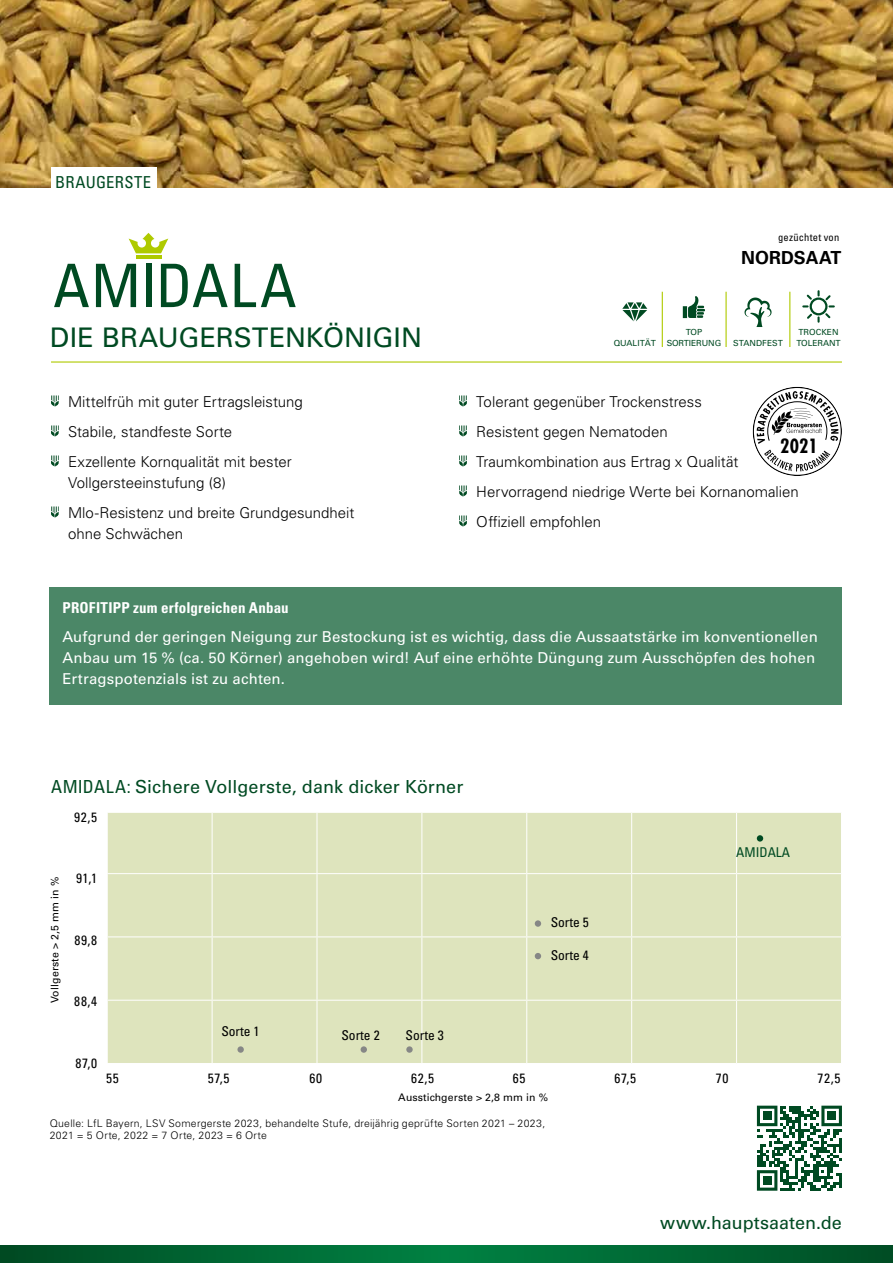
<style>
.page{position:relative;width:893px;height:1263px;background:#fff}
.page>*{position:absolute;margin:0;border:0;box-sizing:border-box;transform-origin:0 0}
.t1{font:condensed 60px "Univers LT Pro";letter-spacing:.005em;color:#004a22}
.t2{font:27px "Univers LT Pro 55 Roman";color:#004a22}
.t3{font:700 condensed 19.05px "Futura";color:#000}
.t4{font:18px "Univers LT Pro 55 Roman";letter-spacing:.005em;color:#004a22}
.t5{font:700 18px "Univers LT Pro 65";letter-spacing:.005em;color:#000}
.t6{font:condensed 16.5px "Univers LT Pro";letter-spacing:.02em;color:#004a22}
.t7{font:300 15px/30px "Univers LT Pro 45";color:#000}
.t8{font:15px/21px "Univers LT Pro 55 Roman";letter-spacing:.005em;color:#fff}
.t9{font:700 condensed 15px "Univers LT Pro";letter-spacing:.01em;color:#fff}
.t10{font:condensed 13.5px "Univers LT Pro";color:#000}
.t11{font:condensed 13.5px "Univers LT Pro";color:#004a22}
.t12{font:300 10.5px/12px "Univers LT Pro 45";letter-spacing:.025em;color:#000}
.t13{font:10.5px "Univers LT Pro 55 Roman";letter-spacing:.01em;color:#000}
.t14{font:condensed 10.5px "Univers LT Pro";letter-spacing:.02em;color:#000}
.t15{font:8.4px/10.5px "Univers LT Pro 55 Roman";color:#004a22}
.s1{font-family:"Univers LT Pro";font-stretch:condensed}
</style>
<div class="page">
<svg style="left:0;top:1246px;width:893px;height:17px;background:#063"></svg>
<hr style="left:662px;top:292px;width:1px;height:55px;background:#afca00">
<hr style="left:725px;top:292px;width:2px;height:55px;background:#afca00">
<hr style="left:789px;top:292px;width:1px;height:55px;background:#afca00">
<img style="left:0;top:0;width:893px;height:187px">
<hr style="left:51px;top:361px;width:791px;height:2px;background:#afca00">
<svg style="left:51px;top:395px;width:8px;height:11px"></svg>
<svg style="left:51px;top:425px;width:8px;height:11px"></svg>
<svg style="left:51px;top:455px;width:8px;height:11px"></svg>
<svg style="left:51px;top:506px;width:8px;height:11px"></svg>
<svg style="left:459px;top:395px;width:8px;height:11px"></svg>
<svg style="left:459px;top:425px;width:8px;height:11px"></svg>
<svg style="left:459px;top:455px;width:8px;height:11px"></svg>
<svg style="left:459px;top:485px;width:8px;height:11px"></svg>
<svg style="left:459px;top:515px;width:8px;height:11px"></svg>
<svg style="left:744px;top:298px;width:27px;height:29px"></svg>
<svg style="left:803px;top:291px;width:31px;height:31px"></svg>
<div style="left:51px;top:167px;width:105px;height:21px;background:#fff"></div>
<hr style="left:136px;top:255px;width:25px;height:3px;background:#afca00">
<svg style="left:129px;top:233px;width:39px;height:20px"></svg>
<svg style="left:622px;top:302px;width:25px;height:19px"></svg>
<svg style="left:683px;top:296px;width:22px;height:22px"></svg>
<svg style="left:753px;top:387px;width:89px;height:89px"></svg>
<svg style="left:764px;top:450px;width:66px;height:21px"></svg>
<svg style="left:757px;top:391px;width:81px;height:53px"></svg>
<div style="left:108px;top:813px;width:733px;height:250px;background:#dee4bd"></div>
<hr style="left:737px;top:936px;width:105px;height:1px;background:#fff">
<hr style="left:737px;top:1000px;width:105px;height:1px;background:#fff">
<hr style="left:737px;top:873px;width:105px;height:1px;background:#fff">
<hr style="left:107px;top:873px;width:105px;height:1px;background:#fff">
<hr style="left:212px;top:873px;width:105px;height:1px;background:#fff">
<hr style="left:317px;top:873px;width:105px;height:1px;background:#fff">
<hr style="left:422px;top:873px;width:105px;height:1px;background:#fff">
<hr style="left:527px;top:873px;width:105px;height:1px;background:#fff">
<hr style="left:632px;top:873px;width:105px;height:1px;background:#fff">
<hr style="left:107px;top:936px;width:105px;height:1px;background:#fff">
<hr style="left:212px;top:936px;width:105px;height:1px;background:#fff">
<hr style="left:317px;top:936px;width:105px;height:1px;background:#fff">
<hr style="left:422px;top:936px;width:105px;height:1px;background:#fff">
<hr style="left:527px;top:936px;width:105px;height:1px;background:#fff">
<hr style="left:632px;top:936px;width:105px;height:1px;background:#fff">
<hr style="left:107px;top:1000px;width:105px;height:1px;background:#fff">
<hr style="left:212px;top:1000px;width:105px;height:1px;background:#fff">
<hr style="left:317px;top:1000px;width:105px;height:1px;background:#fff">
<hr style="left:422px;top:1000px;width:105px;height:1px;background:#fff">
<hr style="left:527px;top:1000px;width:105px;height:1px;background:#fff">
<hr style="left:632px;top:1000px;width:105px;height:1px;background:#fff">
<hr style="left:212px;top:813px;width:1px;height:60px;background:#fff">
<hr style="left:316px;top:813px;width:1px;height:60px;background:#fff">
<hr style="left:421px;top:813px;width:1px;height:60px;background:#fff">
<hr style="left:526px;top:813px;width:1px;height:60px;background:#fff">
<hr style="left:631px;top:813px;width:1px;height:60px;background:#fff">
<hr style="left:736px;top:813px;width:1px;height:60px;background:#fff">
<hr style="left:212px;top:874px;width:1px;height:62px;background:#fff">
<hr style="left:316px;top:874px;width:1px;height:62px;background:#fff">
<hr style="left:421px;top:874px;width:1px;height:62px;background:#fff">
<hr style="left:526px;top:874px;width:1px;height:62px;background:#fff">
<hr style="left:631px;top:874px;width:1px;height:62px;background:#fff">
<hr style="left:736px;top:874px;width:1px;height:62px;background:#fff">
<hr style="left:212px;top:937px;width:1px;height:63px;background:#fff">
<hr style="left:316px;top:937px;width:1px;height:63px;background:#fff">
<hr style="left:421px;top:937px;width:1px;height:63px;background:#fff">
<hr style="left:526px;top:937px;width:1px;height:63px;background:#fff">
<hr style="left:631px;top:937px;width:1px;height:63px;background:#fff">
<hr style="left:736px;top:937px;width:1px;height:63px;background:#fff">
<hr style="left:212px;top:1001px;width:1px;height:62px;background:#fff">
<hr style="left:316px;top:1001px;width:1px;height:62px;background:#fff">
<hr style="left:421px;top:1001px;width:1px;height:62px;background:#fff">
<hr style="left:526px;top:1001px;width:1px;height:62px;background:#fff">
<hr style="left:631px;top:1001px;width:1px;height:62px;background:#fff">
<hr style="left:736px;top:1001px;width:1px;height:62px;background:#fff">
<svg style="left:757px;top:835px;width:6px;height:6px"></svg>
<div style="left:535px;top:920px;width:6px;height:7px;background:#868786;border-radius:50%"></div>
<svg style="left:535px;top:953px;width:6px;height:6px"></svg>
<div style="left:406px;top:1046px;width:7px;height:7px;background:#868786;border-radius:50%"></div>
<div style="left:361px;top:1046px;width:6px;height:7px;background:#868786;border-radius:50%"></div>
<div style="left:237px;top:1046px;width:7px;height:7px;background:#868786;border-radius:50%"></div>
<div style="left:50px;top:587px;width:792px;height:117px;background:#4b8767"></div>
<svg style="left:757px;top:1106px;width:85px;height:85px"></svg>
<div style="left:763px;top:1111px;width:9px;height:9px;background:#004a22"></div>
<div style="left:827px;top:1111px;width:9px;height:9px;background:#004a22"></div>
<div style="left:763px;top:1176px;width:9px;height:9px;background:#004a22"></div>
<p class="t6" style="left:55px;top:172px;width:97px">BRAUGERSTE</p>
<h1 class="t1" style="left:53px;top:248px;width:245px">AMIDALA</h1>
<h2 class="t2" style="left:50px;top:319px;width:374px">DIE BRAUGERSTENKÖNIGIN</h2>
<p class="t7" style="left:68px;top:386px;width:236px">Mittelfrüh mit guter Ertragsleistung<br>Stabile, standfeste Sorte<br>Exzellente Kornqualität mit bester</p>
<p class="t7" style="left:68px;top:467px;width:288px">Vollgersteeinstufung (8)<br>Mlo-Resistenz und breite Grundgesundheit</p>
<p class="t7" style="left:68px;top:518px;width:117px">ohne Schwächen</p>
<p class="t14" style="left:778px;top:230px;width:63px">gezüchtet von</p>
<p class="t5" style="left:741px;top:245px;width:102px">NORDSAAT</p>
<p class="t15" style="left:614px;top:337px;width:44px">QUALITÄT</p>
<p class="t15" style="left:667px;top:327px;width:56px;text-align:center">TOP<br>SORTIERUNG</p>
<p class="t15" style="left:733px;top:337px;width:51px">STANDFEST</p>
<p class="t15" style="left:796px;top:327px;width:46px">TROCKEN<br>TOLERANT</p>
<p class="t7" style="left:476px;top:386px;width:324px">Tolerant gegenüber Trockenstress<br>Resistent gegen Nematoden<br>Traumkombination aus Ertrag x Qualität Hervorragend niedrige Werte bei Kornanomalien Offiziell empfohlen</p>
<p class="t3" style="left:780px;top:433px;width:39px">2021</p>
<p class="t9" style="left:62px;top:599px;width:228px">PROFITIPP zum erfolgreichen Anbau</p>
<p class="t8" style="left:62px;top:625px;width:757px">Aufgrund der geringen Neigung zur Bestockung ist es wichtig, dass die Aussaatstärke im konventionellen<br>Anbau um 15 % (ca. 50 Körner) angehoben wird! Auf eine erhöhte Düngung zum Ausschöpfen des hohen<br>Ertragspotenzials ist zu achten.</p>
<p class="t4" style="left:51px;top:774px;width:414px"><span class="s1">AMIDALA:</span> Sichere Vollgerste, dank dicker Körner</p>
<p class="t13" style="left:48px;top:1003px;width:127px;rotate:-90deg">Vollgerste &gt; 2,5 mm in %</p>
<p class="t10" style="left:74px;top:808px;width:25px">92,5</p>
<p class="t10" style="left:76px;top:870px;width:22px">91,1</p>
<p class="t10" style="left:74px;top:931px;width:24px">89,8</p>
<p class="t10" style="left:551px;top:914px;width:40px">Sorte 5</p>
<p class="t10" style="left:551px;top:946px;width:40px">Sorte 4</p>
<p class="t11" style="left:736px;top:844px;width:55px">AMIDALA</p>
<p class="t10" style="left:74px;top:993px;width:24px">88,4</p>
<p class="t10" style="left:75px;top:1054px;width:23px">87,0</p>
<p class="t10" style="left:221px;top:1023px;width:40px">Sorte 1</p>
<p class="t10" style="left:341px;top:1027px;width:40px">Sorte 2</p>
<p class="t10" style="left:406px;top:1027px;width:40px">Sorte 3</p>
<p class="t10" style="left:106px;top:1069px;width:14px">55</p>
<p class="t10" style="left:208px;top:1069px;width:23px">57,5</p>
<p class="t10" style="left:309px;top:1069px;width:14px">60</p>
<p class="t10" style="left:411px;top:1069px;width:24px">62,5</p>
<p class="t10" style="left:513px;top:1069px;width:14px">65</p>
<p class="t10" style="left:614px;top:1069px;width:23px">67,5</p>
<p class="t10" style="left:716px;top:1069px;width:14px">70</p>
<p class="t10" style="left:817px;top:1069px;width:24px">72,5</p>
<p class="t13" style="left:398px;top:1089px;width:151px">Ausstichgerste &gt; 2,8 mm in %</p>
<p class="t12" style="left:50px;top:1117px;width:497px">Quelle: LfL Bayern, LSV Somergerste 2023, behandelte Stufe, dreijährig geprüfte Sorten 2021 – 2023,<br>2021 = 5 Orte, 2022 = 7 Orte, 2023 = 6 Orte</p>
<p class="t4" style="left:660px;top:1210px;width:183px">www.hauptsaaten.de</p>
</div>
